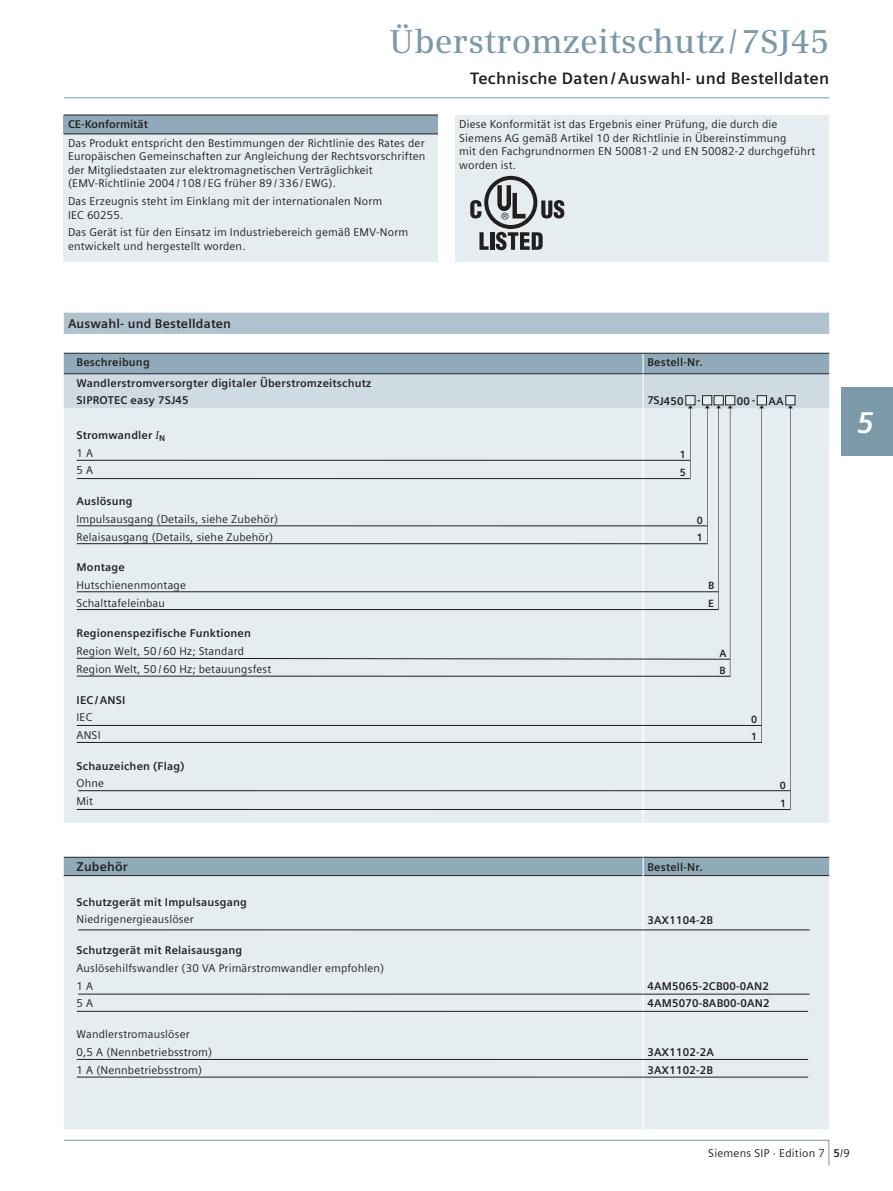
<style>
.page{position:relative;width:893px;height:1191px;background:#fff}
.page>*{position:absolute;margin:0;border:0;box-sizing:border-box;transform-origin:0 0}
.t1{font:600 33px "Siemens Serif";letter-spacing:.005em;color:#7b99a9}
.t2{font:italic 700 30px "Siemens Sans";color:#fff}
.t3{font:700 16.5px "Siemens Sans";letter-spacing:.015em;color:#231f20}
.t4{font:700 12.75px "Siemens Sans";letter-spacing:.015em;color:#231f20}
.t5{font:11.25px/17.7px "Siemens Sans";letter-spacing:.015em;color:#231f20}
.t6{font:700 11.25px/17.7px "Siemens Sans";letter-spacing:.015em;color:#231f20}
.t7{font:700 10.5px/18.5px "Siemens Sans";color:#231f20}
.s1{font-weight:700}
.s2{font-family:"Siemens Serif";font-weight:400;font-style:italic}
.s3{font-weight:400}
</style>
<div class="page">
<hr style="left:64px;top:97px;width:765px;height:1px;background:#7b99a9">
<svg style="left:63px;top:1139px;width:766px;height:27px"></svg>
<div style="left:64px;top:809px;width:765px;height:14px;background:#e5edf1"></div>
<hr style="left:643px;top:757px;width:1px;height:66px;background:#fff">
<hr style="left:77px;top:809px;width:713px;height:1px;background:#231f20">
<svg style="left:64px;top:353px;width:765px;height:456px"></svg>
<div style="left:64px;top:313px;width:765px;height:21px;background:#afc3ce"></div>
<div style="left:64px;top:892px;width:765px;height:237px;background:#e5edf1"></div>
<svg style="left:64px;top:857px;width:765px;height:35px"></svg>
<hr style="left:643px;top:892px;width:1px;height:49px;background:#fff">
<hr style="left:643px;top:941px;width:1px;height:84px;background:#fff">
<hr style="left:643px;top:1025px;width:1px;height:52px;background:#fff">
<hr style="left:643px;top:1077px;width:1px;height:52px;background:#fff">
<hr style="left:77px;top:1011px;width:731px;height:1px;background:#231f20">
<hr style="left:77px;top:1076px;width:731px;height:1px;background:#231f20">
<hr style="left:77px;top:1059px;width:731px;height:1px;background:#231f20">
<hr style="left:78px;top:993px;width:731px;height:1px;background:#231f20">
<hr style="left:78px;top:929px;width:731px;height:1px;background:#231f20">
<div style="left:64px;top:115px;width:374px;height:19px;background:#8fabb9"></div>
<div style="left:64px;top:134px;width:374px;height:127px;background:#e5edf1"></div>
<hr style="left:64px;top:115px;width:374px;height:1px;background:#231f20">
<hr style="left:64px;top:134px;width:374px;height:1px;background:#231f20">
<div style="left:455px;top:115px;width:374px;height:146px;background:#e5edf1"></div>
<svg style="left:470px;top:176px;width:94px;height:74px"></svg>
<div style="left:842px;top:387px;width:51px;height:68px;background:#7b99a9"></div>
<p class="t1" style="left:389px;top:28px;width:441px">Überstromzeitschutz / 7SJ45</p>
<p class="t3" style="left:470px;top:71px;width:360px">Technische Daten / Auswahl- und Bestelldaten</p>
<p class="t5" style="left:68px;top:115px;width:358px;line-height:18.9px"><span class="s1">CE-Konformität<br></span>Das Produkt entspricht den Bestimmungen der Richtlinie des Rates der</p>
<p class="t5" style="left:68px;top:151px;width:359px;line-height:13.5px">Europäischen Gemeinschaften zur Angleichung der Rechtsvorschriften der Mitgliedstaaten zur elektromagnetischen Verträglichkeit (EMV-Richtlinie 2004 / 108 / EG früher 89 / 336 / EWG).</p>
<p class="t5" style="left:68px;top:195px;width:316px;line-height:13.5px">Das Erzeugnis steht im Einklang mit der internationalen Norm<br>IEC 60255.</p>
<p class="t5" style="left:68px;top:227px;width:342px;line-height:13.5px">Das Gerät ist für den Einsatz im Industriebereich gemäß EMV-Norm entwickelt und hergestellt worden.</p>
<p class="t4" style="left:68px;top:318px;width:165px">Auswahl- und Bestelldaten</p>
<p class="t5" style="left:459px;top:118px;width:358px;line-height:13.5px">Diese Konformität ist das Ergebnis einer Prüfung, die durch die Siemens AG gemäß Artikel 10 der Richtlinie in Übereinstimmung<br>mit den Fachgrundnormen EN 50081-2 und EN 50082-2 durchgeführt worden ist.</p>
<p class="t6" style="left:77px;top:354px;width:75px">Beschreibung</p>
<p class="t6" style="left:647px;top:354px;width:57px">Bestell-Nr.</p>
<p class="t6" style="left:77px;top:375px;width:296px">Wandlerstromversorgter digitaler Überstromzeitschutz<br>SIPROTEC easy 7SJ45</p>
<p class="t6" style="left:647px;top:393px;width:55px">7SJ450 -</p>
<p class="t6" style="left:737px;top:393px;width:48px">00 - AA</p>
<p class="t6" style="left:77px;top:427px;width:90px">Stromwandler <span class="s2">I</span><sub>N<br></sub><span class="s3">1 A<br>5 A</span></p>
<p class="t5" style="left:77px;top:493px;width:203px"><span class="s1">Auslösung<br></span>Impulsausgang (Details, siehe Zubehör)<br>Relaisausgang (Details, siehe Zubehör)</p>
<p class="t5" style="left:77px;top:559px;width:111px"><span class="s1">Montage<br></span>Hutschienenmontage<br>Schalttafeleinbau</p>
<p class="t5" style="left:77px;top:625px;width:196px"><span class="s1">Regionenspezifische Funktionen<br></span>Region Welt, 50 / 60 Hz; Standard<br>Region Welt, 50 / 60 Hz; betauungsfest</p>
<p class="t6" style="left:77px;top:692px;width:50px">IEC / ANSI<br><span class="s3">IEC<br>ANSI</span></p>
<p class="t6" style="left:77px;top:758px;width:109px">Schauzeichen (Flag)<br><span class="s3">Ohne<br>Mit</span></p>
<p class="t7" style="left:680px;top:446px;width:8px">1<br>5</p>
<p class="t7" style="left:697px;top:512px;width:8px;line-height:17.9px">0<br>1</p>
<p class="t7" style="left:708px;top:578px;width:8px;line-height:17.7px">B<br>E</p>
<p class="t7" style="left:720px;top:646px;width:9px;line-height:16.8px">A<br>B</p>
<p class="t7" style="left:751px;top:712px;width:8px;line-height:17px">0<br>1</p>
<p class="t7" style="left:780px;top:776px;width:8px">0<br>1</p>
<p class="t4" style="left:77px;top:862px;width:53px">Zubehör</p>
<p class="t6" style="left:647px;top:859px;width:57px">Bestell-Nr.</p>
<p class="t6" style="left:77px;top:894px;width:172px">Schutzgerät mit Impulsausgang<br><span class="s3">Niedrigenergieauslöser</span></p>
<p class="t6" style="left:647px;top:912px;width:67px">3AX1104-2B</p>
<p class="t5" style="left:77px;top:942px;width:309px"><span class="s1">Schutzgerät mit Relaisausgang<br></span>Auslösehilfswandler (30 VA Primärstromwandler empfohlen)<br>1 A<br>5 A</p>
<p class="t5" style="left:77px;top:1026px;width:137px">Wandlerstromauslöser<br>0,5 A (Nennbetriebsstrom)<br>1 A (Nennbetriebsstrom)</p>
<p class="t6" style="left:647px;top:978px;width:124px">4AM5065-2CB00-0AN2<br>4AM5070-8AB00-0AN2</p>
<p class="t6" style="left:647px;top:1044px;width:68px">3AX1102-2A<br>3AX1102-2B</p>
<p class="t2" style="left:857px;top:410px;width:19px">5</p>
<p class="t5" style="left:708px;top:1145px;width:143px">Siemens SIP · Edition 7 <span class="s1">5</span>/9</p>
</div>
